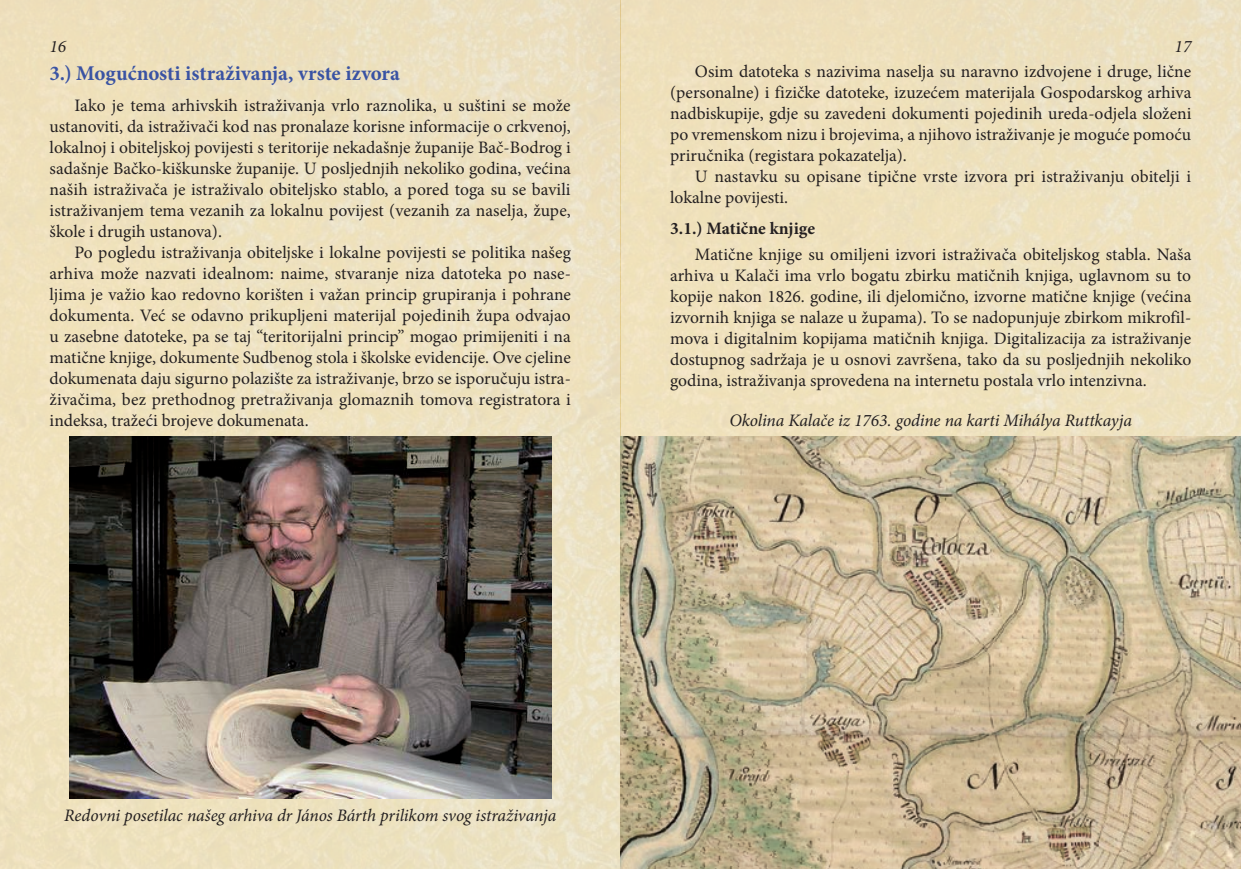
<style>
.page{position:relative;width:1241px;height:869px;background:#fff}
.page>*{position:absolute;margin:0;border:0;box-sizing:border-box;transform-origin:0 0}
.t1{font:700 21px "Minion Pro";color:#3a53a3}
.t2{font:17.5px/21px "Minion Pro";color:#231f20;text-align:justify}
.t3{font:italic 17.5px "Minion Pro";letter-spacing:-.005em;color:#231f20}
.t4{font:700 17.5px "Minion Pro";color:#231f20}
</style>
<div class="page">
<img style="left:0;top:0;width:1240px;height:868px">
<img style="left:69px;top:437px;width:482px;height:360px">
<img style="left:620px;top:437px;width:620px;height:431px">
<p class="t3" style="left:50px;top:35px;width:18px">16</p>
<p class="t3" style="left:1174px;top:35px;width:18px">17</p>
<p class="t1" style="left:50px;top:58px;width:352px">3.) Mogućnosti istraživanja, vrste izvora</p>
<p class="t2" style="left:50px;top:95px;width:522px;text-indent:25px">Iako je tema arhivskih istraživanja vrlo raznolika, u suštini se može ustanoviti, da istraživači kod nas pronalaze korisne informacije o crkvenoj, lokalnoj i obiteljskoj povijesti s teritorije nekadašnje županije Bač-Bodrog i sadašnje Bačko-kiškunske županije. U posljednjih nekoliko godina, većina naših istraživača je istraživalo obiteljsko stablo, a pored toga su se bavili istraživanjem tema vezanih za lokalnu povijest (vezanih za naselja, župe, škole i drugih ustanova).</p>
<p class="t2" style="left:50px;top:242px;width:523px;text-indent:25px">Po pogledu istraživanja obiteljske i lokalne povijesti se politika našeg arhiva može nazvati idealnom: naime, stvaranje niza datoteka po nase&shy;ljima je važio kao redovno korišten i važan princip grupiranja i pohrane dokumenta. Već se odavno prikupljeni materijal pojedinih župa odvajao u zasebne datoteke, pa se taj “teritorijalni princip” mogao primijeniti i na matične knjige, dokumente Sudbenog stola i školske evidencije. Ove cjeline dokumenata daju sigurno polazište za istraživanje, brzo se isporučuju istra&shy;živačima, bez prethodnog pretraživanja glomaznih tomova registratora i indeksa, tražeći brojeve dokumenata.</p>
<p class="t2" style="left:670px;top:61px;width:523px;text-indent:25px">Osim datoteka s nazivima naselja su naravno izdvojene i druge, lične (personalne) i fizičke datoteke, izuzećem materijala Gospodarskog arhiva nadbiskupije, gdje su zavedeni dokumenti pojedinih ureda-odjela složeni po vremenskom nizu i brojevima, a njihovo istraživanje je moguće pomoću priručnika (registara pokazatelja).</p>
<p class="t2" style="left:670px;top:166px;width:522px;text-indent:25px">U nastavku su opisane tipične vrste izvora pri istraživanju obitelji i lokalne povijesti.</p>
<p class="t4" style="left:670px;top:216px;width:146px">3.1.) Matične knjige</p>
<p class="t2" style="left:670px;top:244px;width:523px;text-indent:25px">Matične knjige su omiljeni izvori istraživača obiteljskog stabla. Naša arhiva u Kalači ima vrlo bogatu zbirku matičnih knjiga, uglavnom su to kopije nakon 1826. godine, ili djelomično, izvorne matične knjige (većina izvornih knjiga se nalaze u župama). To se nadopunjuje zbirkom mikrofil&shy;mova i digitalnim kopijama matičnih knjiga. Digitalizacija za istraživanje dostupnog sadržaja je u osnovi završena, tako da su posljednjih nekoliko godina, istraživanja sprovedena na internetu postala vrlo intenzivna.</p>
<p class="t3" style="left:729px;top:408px;width:404px">Okolina Kalače iz 1763. godine na karti Mihálya Ruttkayja</p>
<p class="t3" style="left:64px;top:803px;width:493px">Redovni posetilac našeg arhiva dr János Bárth prilikom svog istraživanja</p>
</div>
